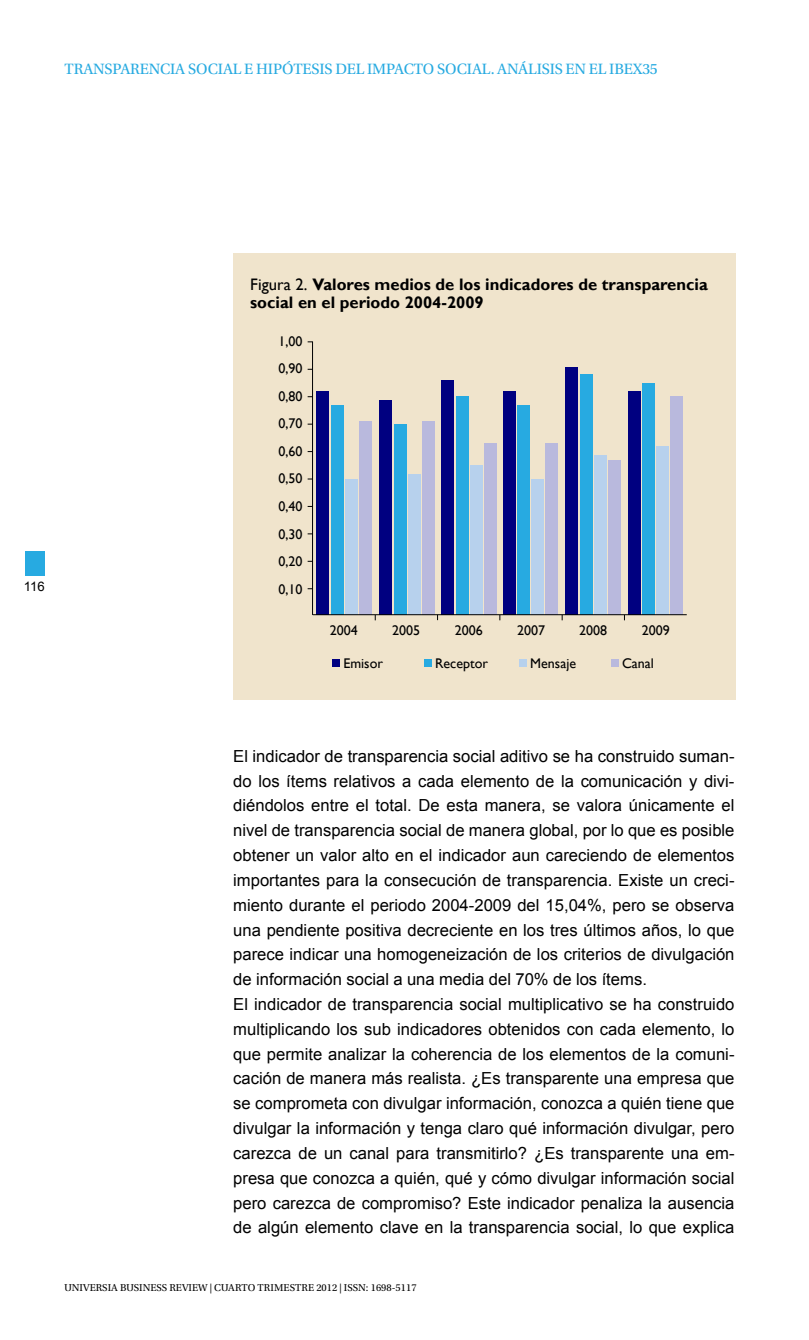
<style>
.page{position:relative;width:809px;height:1340px;background:#fff}
.page>*{position:absolute;margin:0;border:0;box-sizing:border-box;transform-origin:0 0}
.t1{font:16.62px/24.8px "Arial";color:#000}
.t2{font:700 16.62px/18.4px "Gill Sans";color:#000}
.t3{font:15.75px "Utopia Std";letter-spacing:-.01em;color:#27aae1}
.t4{font:14px "Gill Sans";color:#000}
.t5{font:13.12px "Arial";color:#000}
.t6{font:10.5px "Utopia Std";color:#000}
.s1{font-weight:400}
</style>
<div class="page">
<div style="left:25px;top:551px;width:20px;height:24px;background:#27aae1"></div>
<div style="left:233px;top:253px;width:502px;height:446px;background:#f0e4cc"></div>
<hr style="left:312px;top:341px;width:1px;height:274px;background:#000">
<div style="left:316px;top:391px;width:13px;height:223px;background:#000080"></div>
<div style="left:379px;top:400px;width:13px;height:214px;background:#000080"></div>
<div style="left:441px;top:380px;width:13px;height:234px;background:#000080"></div>
<div style="left:503px;top:391px;width:12px;height:223px;background:#000080"></div>
<div style="left:565px;top:367px;width:13px;height:247px;background:#000080"></div>
<div style="left:627px;top:391px;width:13px;height:223px;background:#000080"></div>
<div style="left:331px;top:405px;width:12px;height:209px;background:#27aae1"></div>
<div style="left:394px;top:424px;width:12px;height:190px;background:#27aae1"></div>
<div style="left:456px;top:396px;width:12px;height:218px;background:#27aae1"></div>
<div style="left:517px;top:405px;width:12px;height:209px;background:#27aae1"></div>
<div style="left:580px;top:374px;width:12px;height:240px;background:#27aae1"></div>
<div style="left:642px;top:383px;width:12px;height:231px;background:#27aae1"></div>
<div style="left:345px;top:479px;width:12px;height:135px;background:#b7d1ed"></div>
<div style="left:408px;top:474px;width:12px;height:140px;background:#b7d1ed"></div>
<div style="left:470px;top:465px;width:12px;height:149px;background:#b7d1ed"></div>
<div style="left:531px;top:479px;width:13px;height:135px;background:#b7d1ed"></div>
<div style="left:594px;top:455px;width:12px;height:159px;background:#b7d1ed"></div>
<div style="left:656px;top:446px;width:13px;height:168px;background:#b7d1ed"></div>
<div style="left:359px;top:421px;width:13px;height:193px;background:#b9b9dd"></div>
<div style="left:422px;top:421px;width:13px;height:193px;background:#b9b9dd"></div>
<div style="left:484px;top:443px;width:13px;height:171px;background:#b9b9dd"></div>
<div style="left:545px;top:443px;width:13px;height:171px;background:#b9b9dd"></div>
<div style="left:608px;top:460px;width:13px;height:154px;background:#b9b9dd"></div>
<div style="left:670px;top:396px;width:13px;height:218px;background:#b9b9dd"></div>
<div style="left:332px;top:659px;width:8px;height:7px;background:#000080"></div>
<div style="left:424px;top:659px;width:7px;height:7px;background:#27aae1"></div>
<div style="left:519px;top:659px;width:8px;height:7px;background:#b7d1ed"></div>
<div style="left:611px;top:659px;width:7px;height:7px;background:#b9b9dd"></div>
<hr style="left:313px;top:614px;width:373px;height:1px;background:#000">
<p class="t3" style="left:65px;top:60px;width:11px">TRANS</p>
<p class="t3" style="left:112px;top:60px;width:19px">PAREN</p>
<p class="t3" style="left:160px;top:60px;width:151px">CIA SOCIAL E HIPÓTESIS</p>
<p class="t3" style="left:335px;top:60px;width:209px">DEL IMPACTO SOCIAL. ANÁLISIS</p>
<p class="t3" style="left:565px;top:60px;width:94px">EN EL IBEX35</p>
<p class="t5" style="left:24px;top:577px;width:22px">116</p>
<p class="t2" style="left:250px;top:275px;width:459px"><span class="s1">Figura 2.</span> Valores medios de los indicadores de transparencia social en el periodo 2004-2009</p>
<p class="t4" style="left:278px;top:333px;width:26px">1,00</p>
<p class="t4" style="left:278px;top:360px;width:26px">0,90</p>
<p class="t4" style="left:278px;top:388px;width:26px">0,80</p>
<p class="t4" style="left:278px;top:415px;width:26px">0,70</p>
<p class="t4" style="left:278px;top:443px;width:26px">0,60</p>
<p class="t4" style="left:278px;top:470px;width:26px">0,50</p>
<p class="t4" style="left:278px;top:498px;width:26px">0,40</p>
<p class="t4" style="left:278px;top:525px;width:26px">0,30</p>
<p class="t4" style="left:278px;top:553px;width:26px">0,20</p>
<p class="t4" style="left:278px;top:580px;width:26px">0,10</p>
<p class="t4" style="left:330px;top:622px;width:29px">2004</p>
<p class="t4" style="left:392px;top:622px;width:29px">2005</p>
<p class="t4" style="left:455px;top:622px;width:29px">2006</p>
<p class="t4" style="left:517px;top:622px;width:29px">2007</p>
<p class="t4" style="left:579px;top:622px;width:29px">2008</p>
<p class="t4" style="left:641px;top:622px;width:29px">2009</p>
<p class="t4" style="left:343px;top:655px;width:41px">Emisor</p>
<p class="t4" style="left:435px;top:655px;width:54px">Receptor</p>
<p class="t4" style="left:530px;top:655px;width:47px">Mensaje</p>
<p class="t4" style="left:622px;top:655px;width:33px">Canal</p>
<p class="t1" style="left:233px;top:743px;width:503px">El indicador de transparencia social aditivo se ha construido suman&shy;do los ítems relativos a cada elemento de la comunicación y divi&shy;diéndolos entre el total. De esta manera, se valora únicamente el nivel de transparencia social de manera global, por lo que es posible obtener un valor alto en el indicador aun careciendo de elementos importantes para la consecución de transparencia. Existe un creci&shy;miento durante el periodo 2004-2009 del 15,04%, pero se observa una pendiente positiva decreciente en los tres últimos años, lo que parece indicar una homogeneización de los criterios de divulgación de información social a una media del 70% de los ítems.<br>El indicador de transparencia social multiplicativo se ha construido multiplicando los sub indicadores obtenidos con cada elemento, lo que permite analizar la coherencia de los elementos de la comuni&shy;cación de manera más realista. ¿Es transparente una empresa que se comprometa con divulgar información, conozca a quién tiene que divulgar la información y tenga claro qué información divulgar, pero carezca de un canal para transmitirlo? ¿Es transparente una em&shy;presa que conozca a quién, qué y cómo divulgar información social pero carezca de compromiso? Este indicador penaliza la ausencia de algún elemento clave en la transparencia social, lo que explica</p>
<p class="t6" style="left:64px;top:1281px;width:165px">UNIVERSIA BUSINESS REVIEW | CUAR</p>
<p class="t6" style="left:241px;top:1281px;width:177px">TO TRIMESTRE 2012 | ISSN: 1698-5117</p>
</div>
